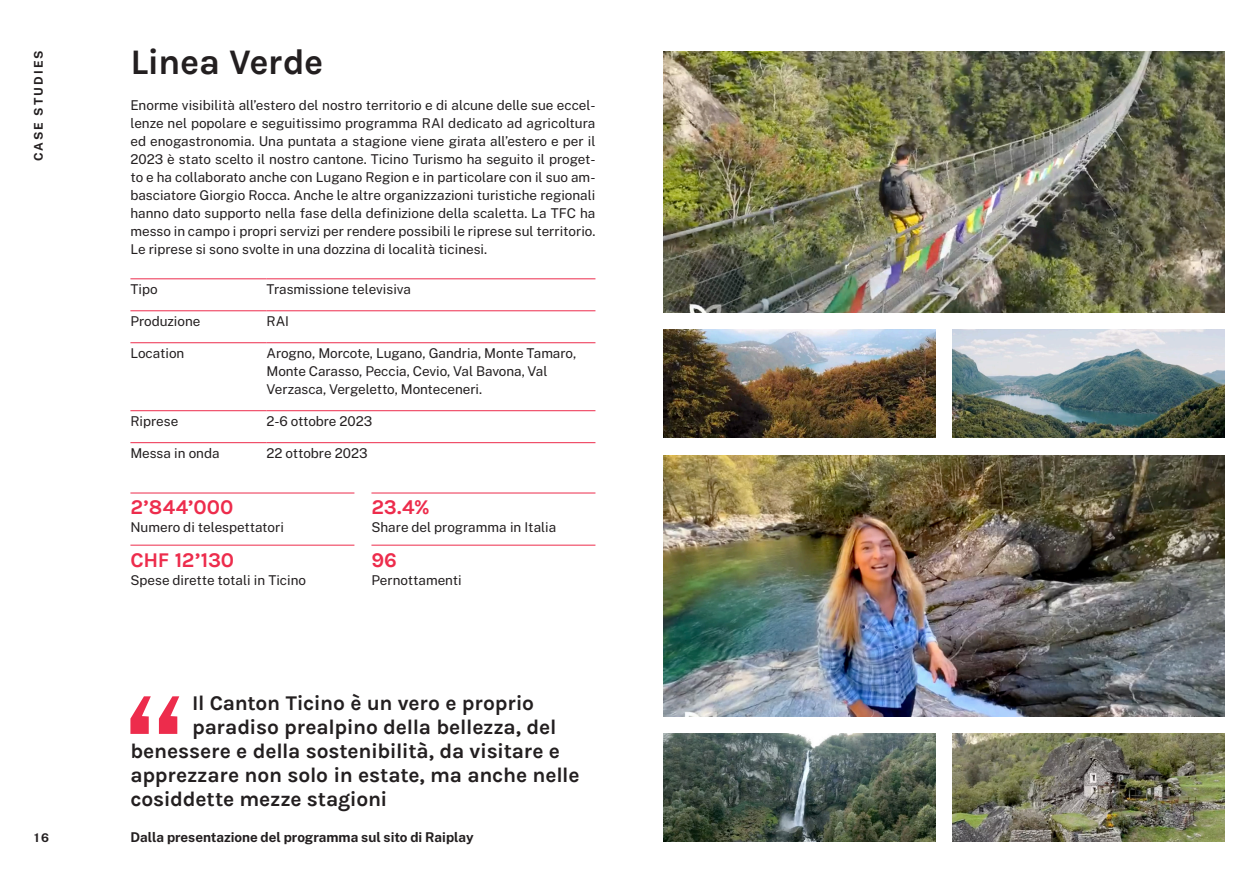
<style>
.page{position:relative;width:1259px;height:893px;background:#fff}
.page>*{position:absolute;margin:0;border:0;box-sizing:border-box;transform-origin:0 0}
.Titolo_1__24-24{font:700 36px "Karla";letter-spacing:-.015em;color:#231f20}
.Titolo_2__14-16{font:700 21px "Karla";letter-spacing:-.01em;color:#231f20}
.Regular_9-12{font:700 21px "Karla";letter-spacing:-.005em;color:#ed2c4c}
.Paragrafo_9-12{font:13.5px/18px "Public Sans";color:#231f20;text-align:justify}
.Regular_9-12-2{font:13.5px/18px "Public Sans";letter-spacing:-.005em;color:#231f20}
.Regular_9-12-3{font:700 13.5px "Public Sans";color:#231f20}
.Titolo_3__8-10{font:700 12px "Public Sans";letter-spacing:.175em;color:#231f20}
</style>
<div class="page">
<hr style="left:130px;top:278px;width:136px;height:1px;background:#ed2c4c">
<hr style="left:266px;top:278px;width:329px;height:1px;background:#ed2c4c">
<hr style="left:130px;top:310px;width:136px;height:1px;background:#ed2c4c">
<hr style="left:266px;top:310px;width:329px;height:1px;background:#ed2c4c">
<hr style="left:130px;top:342px;width:136px;height:1px;background:#ed2c4c">
<hr style="left:266px;top:342px;width:329px;height:1px;background:#ed2c4c">
<hr style="left:130px;top:410px;width:136px;height:1px;background:#ed2c4c">
<hr style="left:266px;top:410px;width:329px;height:1px;background:#ed2c4c">
<hr style="left:130px;top:442px;width:136px;height:1px;background:#ed2c4c">
<hr style="left:266px;top:442px;width:329px;height:1px;background:#ed2c4c">
<hr style="left:130px;top:493px;width:224px;height:1px;background:#ed2c4c">
<hr style="left:371px;top:493px;width:224px;height:1px;background:#ed2c4c">
<hr style="left:130px;top:545px;width:224px;height:1px;background:#ed2c4c">
<hr style="left:371px;top:545px;width:224px;height:1px;background:#ed2c4c">
<svg style="left:130px;top:696px;width:49px;height:38px"></svg>
<img style="left:663px;top:51px;width:562px;height:261px">
<img style="left:663px;top:455px;width:562px;height:261px">
<img style="left:952px;top:329px;width:273px;height:109px">
<img style="left:663px;top:733px;width:272px;height:109px">
<img style="left:663px;top:329px;width:272px;height:109px">
<img style="left:952px;top:733px;width:273px;height:109px">
<p class="Titolo_3__8-10" style="left:30px;top:161px;width:112px;rotate:-90deg">CASE STUDIES</p>
<p class="Titolo_1__24-24" style="left:130px;top:42px;width:194px">Linea Verde</p>
<p class="Paragrafo_9-12" style="left:130px;top:96px;width:466px">Enorme visibilità all’estero del nostro territorio e di alcune delle sue eccel&shy;lenze nel popolare e seguitissimo programma RAI dedicato ad agricoltura ed enogastronomia. Una puntata a stagione viene girata all’estero e per il 2023 è stato scelto il nostro cantone. Ticino Turismo ha seguito il proget&shy;to e ha collaborato anche con Lugano Region e in particolare con il suo am&shy;basciatore Giorgio Rocca. Anche le altre organizzazioni turistiche regionali hanno dato supporto nella fase della definizione della scaletta. La TFC ha messo in campo i propri servizi per rendere possibili le riprese sul territorio.<br>Le riprese si sono svolte in una dozzina di località ticinesi.</p>
<p class="Regular_9-12-2" style="left:130px;top:279px;width:29px">Tipo</p>
<p class="Regular_9-12-2" style="left:266px;top:279px;width:146px">Trasmissione televisiva</p>
<p class="Regular_9-12-2" style="left:130px;top:311px;width:71px">Produzione</p>
<p class="Regular_9-12-2" style="left:266px;top:311px;width:24px">RAI</p>
<p class="Regular_9-12-2" style="left:130px;top:343px;width:55px">Location</p>
<p class="Regular_9-12-2" style="left:266px;top:343px;width:311px">Arogno, Morcote, Lugano, Gandria, Monte Tamaro,<br>Monte Carasso, Peccia, Cevio, Val Bavona, Val<br>Verzasca, Vergeletto, Monteceneri.</p>
<p class="Regular_9-12-2" style="left:130px;top:411px;width:49px">Riprese</p>
<p class="Regular_9-12-2" style="left:266px;top:411px;width:107px">2-6 ottobre 2023</p>
<p class="Regular_9-12-2" style="left:130px;top:443px;width:91px">Messa in onda</p>
<p class="Regular_9-12-2" style="left:266px;top:443px;width:102px">22 ottobre 2023</p>
<p class="Titolo_3__8-10" style="left:34px;top:829px;width:17px">16</p>
<p class="Regular_9-12" style="left:130px;top:495px;width:104px">2’844’000</p>
<p class="Regular_9-12-2" style="left:130px;top:518px;width:155px">Numero di telespettatori</p>
<p class="Regular_9-12" style="left:130px;top:547px;width:105px">CHF 12’130</p>
<p class="Regular_9-12-2" style="left:130px;top:570px;width:177px">Spese dirette totali in Ticino</p>
<p class="Regular_9-12" style="left:371px;top:495px;width:60px">23.4%</p>
<p class="Regular_9-12-2" style="left:371px;top:518px;width:186px">Share del programma in Italia</p>
<p class="Regular_9-12" style="left:371px;top:547px;width:27px">96</p>
<p class="Regular_9-12-2" style="left:371px;top:570px;width:92px">Pernottamenti</p>
<p class="Titolo_2__14-16" style="left:192px;top:691px;width:343px">Il Canton Ticino è un vero e proprio</p>
<p class="Titolo_2__14-16" style="left:192px;top:715px;width:366px">paradiso prealpino della bellezza, del</p>
<p class="Titolo_2__14-16" style="left:130px;top:739px;width:431px">benessere e della sostenibilità, da visitare e</p>
<p class="Titolo_2__14-16" style="left:130px;top:763px;width:451px">apprezzare non solo in estate, ma anche nelle</p>
<p class="Titolo_2__14-16" style="left:130px;top:787px;width:258px">cosiddette mezze stagioni</p>
<p class="Regular_9-12-3" style="left:130px;top:827px;width:345px">Dalla presentazione del programma sul sito di Raiplay</p>
</div>
